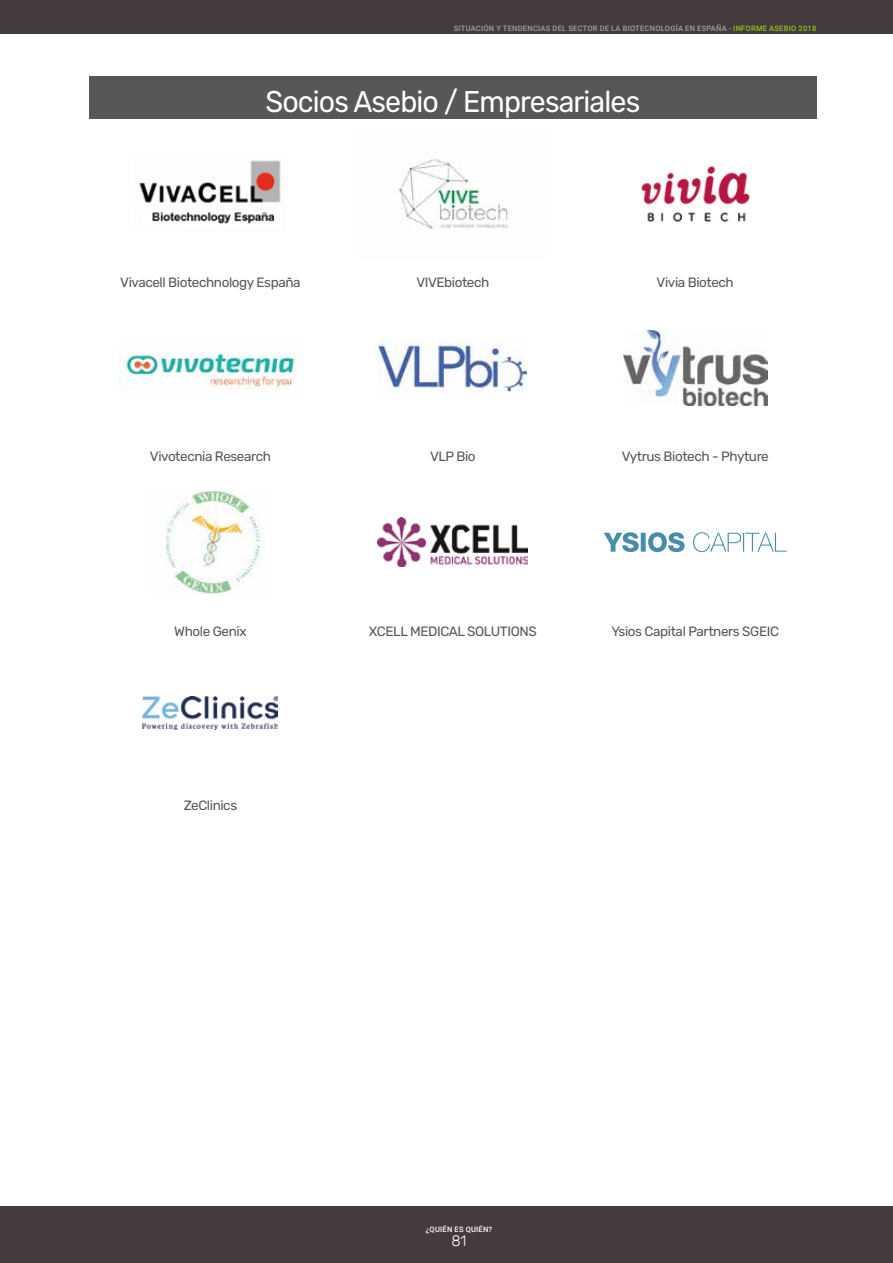
<style>
.page{position:relative;width:893px;height:1263px;background:#fff}
.page>*{position:absolute;margin:0;border:0;box-sizing:border-box;transform-origin:0 0}
.texto_cabecera{font:30px "Rubik";letter-spacing:-.03em;color:#fff;scale:.95 1}
.t1{font:300 15px "Rubik";color:#fff}
.nombre_logos{font:13.5px "Rubik";letter-spacing:-.03em;color:#575756}
.t2{font:500 7.5px "Roboto";letter-spacing:.035em;color:#a1a1a1}
.t3{font:500 7.5px "Roboto";letter-spacing:.035em;color:#fff}
.s1{color:#95c11f}
</style>
<div class="page">
<div style="left:0;top:1206px;width:893px;height:57px;background:#453b3d"></div>
<div style="left:0;top:0;width:893px;height:34px;background:#453b3d"></div>
<div style="left:89px;top:77px;width:727px;height:42px;background:#575756"></div>
<img style="left:139px;top:160px;width:142px;height:64px">
<img style="left:399px;top:158px;width:109px;height:71px">
<img style="left:641px;top:166px;width:109px;height:56px">
<img style="left:118px;top:353px;width:185px;height:36px">
<img style="left:379px;top:341px;width:148px;height:51px">
<img style="left:623px;top:331px;width:144px;height:74px">
<img style="left:166px;top:490px;width:95px;height:104px">
<img style="left:378px;top:518px;width:150px;height:48px">
<svg style="left:604px;top:532px;width:183px;height:20px"></svg>
<img style="left:143px;top:696px;width:135px;height:34px">
<p class="t2" style="left:454px;top:23px;width:364px">SITUACIÓN Y TENDENCIAS DEL SECTOR DE LA BIOTECNOLOGÍA EN ESPAÑA - <span class="s1">INFORME ASEBIO 2018</span></p>
<p class="texto_cabecera" style="left:266px;top:84px;width:396px">Socios Asebio / Empresariales</p>
<p class="nombre_logos" style="left:120px;top:275px;width:182px">Vivacell Biotechnology España</p>
<p class="nombre_logos" style="left:416px;top:275px;width:74px">VIVEbiotech</p>
<p class="nombre_logos" style="left:657px;top:275px;width:79px">Vivia Biotech</p>
<p class="nombre_logos" style="left:150px;top:449px;width:123px">Vivotecnia Research</p>
<p class="nombre_logos" style="left:430px;top:449px;width:47px">VLP Bio</p>
<p class="nombre_logos" style="left:622px;top:449px;width:149px">Vytrus Biotech - Phyture</p>
<p class="nombre_logos" style="left:174px;top:623px;width:74px">Whole Genix</p>
<p class="nombre_logos" style="left:369px;top:623px;width:169px">XCELL MEDICAL SOLUTIONS</p>
<p class="nombre_logos" style="left:611px;top:623px;width:169px">Ysios Capital Partners SGEIC</p>
<p class="nombre_logos" style="left:184px;top:798px;width:55px">ZeClinics</p>
<p class="t3" style="left:426px;top:1224px;width:68px">¿QUIÉN ES QUIÉN?</p>
<p class="t1" style="left:452px;top:1232px;width:16px">81</p>
</div>
